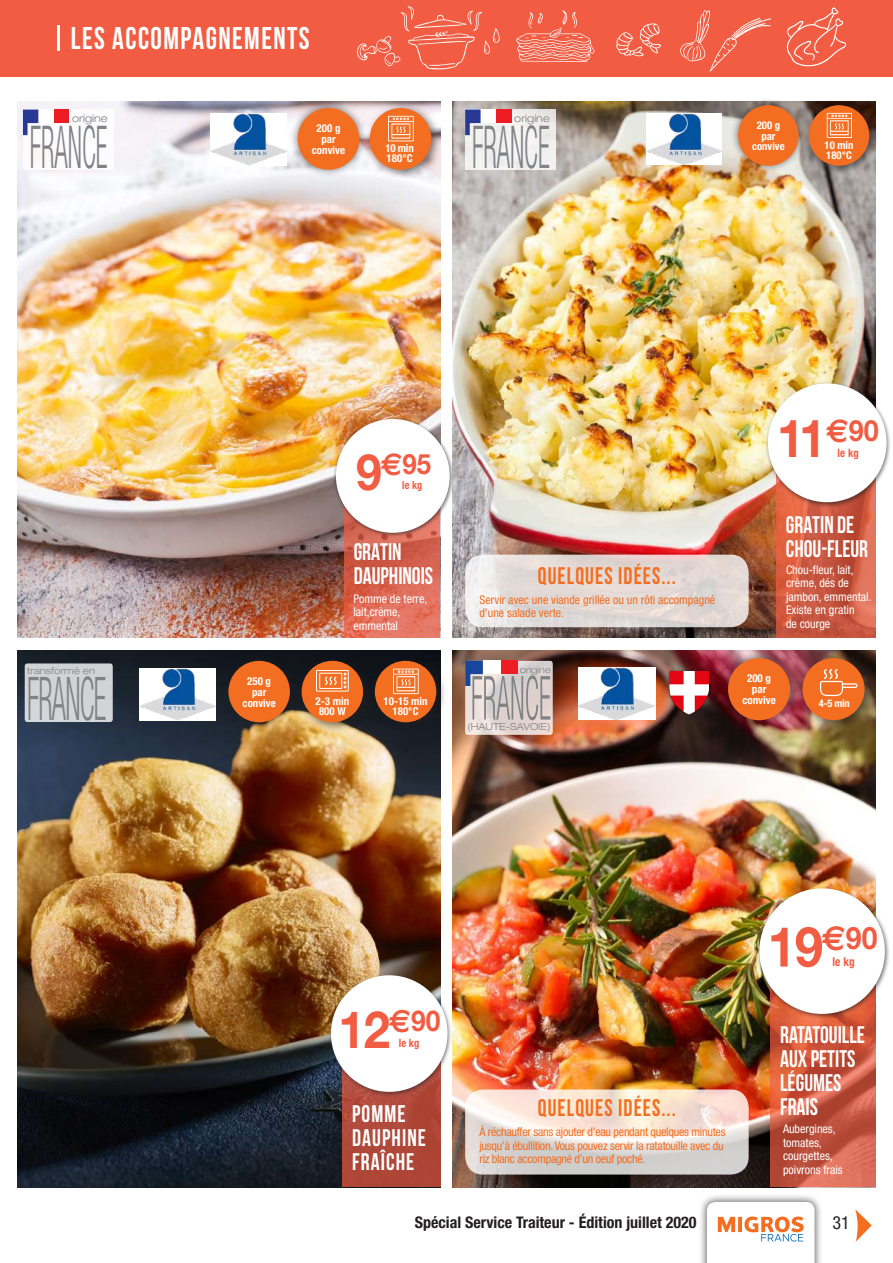
<style>
.page{position:relative;width:893px;height:1263px;background:#fff}
.page>*{position:absolute;margin:0;border:0;box-sizing:border-box;transform-origin:0 0}
.t1{font:300 condensed 60.3px "Helvetica Neue LT Std";letter-spacing:-.025em;color:#808285;scale:.47 1}
.t2{font:300 condensed 59.1px "Helvetica Neue LT Std";color:#808285;scale:.45 1}
.t3{font:700 55.5px "Helvetica Neue LT Std";color:#f15c42;scale:.92 1}
.t4{font:700 52.5px "Helvetica Neue LT Std";color:#f15c42;scale:.92 1}
.t5{font:700 51.45px "Helvetica Neue LT Std";color:#f15c42;scale:.92 1}
.t6{font:31.35px "Bebas Neue";letter-spacing:.05em;color:#fff;scale:.92 1}
.t7{font:700 28.05px "Helvetica Neue LT Std";color:#f15c42;scale:.92 1}
.t8{font:700 24px/24px "Bebas Neue";color:#fff;scale:.92 1}
.t9{font:700 24px "Bebas Neue";letter-spacing:.05em;color:#f36e21;scale:.92 1}
.t10{font:700 24px/24px "Bebas Neue";letter-spacing:.05em;color:#fff;scale:.92 1}
.t11{font:condensed 18.15px "Helvetica Neue LT Std";color:#231f20}
.t12{font:700 condensed 16.05px "Helvetica Neue LT Std";color:#231f20}
.t13{font:700 condensed 12.3px "Helvetica Neue LT Std";color:#f15c42;scale:.92 1}
.t14{font:condensed 12px/13.5px "Helvetica Neue LT Std";color:#fff}
.t15{font:condensed 12px/13.5px "Helvetica Neue LT Std";letter-spacing:-.02em;color:#f36e21}
.t16{font:condensed 12px/13.5px "Helvetica Neue LT Std";color:#f36e21}
.t17{font:700 condensed 11.55px "Helvetica Neue LT Std";color:#f15c42;scale:.92 1}
.t18{font:700 condensed 11.4px "Helvetica Neue LT Std";color:#f15c42;scale:.92 1}
.t19{font:700 condensed 11.1px/11.1px "Helvetica Neue LT Std";color:#fff;text-align:center}
.t20{font:700 condensed 11.1px "Helvetica Neue LT Std";color:#f15c42;scale:.92 1}
.t21{font:700 condensed 10.95px/10.9px "Helvetica Neue LT Std";color:#fff;text-align:center}
.t22{font:700 condensed 10.8px/10.8px "Helvetica Neue LT Std";color:#fff;text-align:center}
.t23{font:300 expanded 10.65px "Helvetica Neue LT Std";color:#808285}
.t24{font:700 condensed 10.5px "Helvetica Neue LT Std";color:#fff}
.t25{font:300 expanded 9.75px "Helvetica Neue LT Std";color:#808285}
.t26{font:300 expanded 9.6px "Helvetica Neue LT Std";color:#808285}
.s1{font-size:50.25px}
.s2{font-family:"Euro Sans Std";font-size:31.65px}
</style>
<div class="page">
<svg style="left:855px;top:1209px;width:17px;height:33px"></svg>
<div style="left:699px;top:1194px;width:124px;height:69px;background:#231f20;opacity:.75"></div>
<svg style="left:707px;top:1202px;width:108px;height:61px"></svg>
<div style="left:0;top:0;width:893px;height:77px;background:#f15c42"></div>
<svg style="left:786px;top:7px;width:61px;height:60px"></svg>
<svg style="left:616px;top:23px;width:45px;height:33px"></svg>
<svg style="left:680px;top:10px;width:91px;height:62px"></svg>
<svg style="left:357px;top:6px;width:143px;height:64px"></svg>
<svg style="left:516px;top:10px;width:79px;height:52px"></svg>
<img style="left:17px;top:651px;width:423px;height:536px">
<div style="left:221px;top:653px;width:77px;height:77px;background:#231f20;opacity:.6"></div>
<div style="left:228px;top:661px;width:62px;height:61px;background:#f36e21;border-radius:50%"></div>
<div style="left:369px;top:655px;width:78px;height:78px;background:#231f20;opacity:.6"></div>
<div style="left:375px;top:661px;width:61px;height:61px;background:#f36e21;border-radius:50%"></div>
<svg style="left:393px;top:669px;width:26px;height:25px"></svg>
<div style="left:296px;top:655px;width:78px;height:78px;background:#231f20;opacity:.6"></div>
<div style="left:302px;top:661px;width:61px;height:61px;background:#f36e21;border-radius:50%"></div>
<svg style="left:316px;top:670px;width:33px;height:21px"></svg>
<img style="left:17px;top:101px;width:423px;height:537px">
<div style="left:290px;top:100px;width:78px;height:78px;background:#231f20;opacity:.6"></div>
<div style="left:298px;top:108px;width:61px;height:62px;background:#f36e21;border-radius:50%"></div>
<div style="left:364px;top:102px;width:78px;height:78px;background:#231f20;opacity:.6"></div>
<div style="left:370px;top:108px;width:61px;height:62px;background:#f36e21;border-radius:50%"></div>
<svg style="left:388px;top:116px;width:26px;height:25px"></svg>
<svg style="left:23px;top:110px;width:90px;height:60px"></svg>
<img style="left:139px;top:668px;width:77px;height:52px">
<img style="left:210px;top:114px;width:77px;height:52px">
<img style="left:453px;top:101px;width:423px;height:537px">
<div style="left:730px;top:97px;width:76px;height:76px;background:#231f20;opacity:.6"></div>
<div style="left:738px;top:105px;width:61px;height:61px;background:#f36e21;border-radius:50%"></div>
<div style="left:803px;top:100px;width:76px;height:76px;background:#231f20;opacity:.6"></div>
<div style="left:809px;top:105px;width:60px;height:61px;background:#f36e21;border-radius:50%"></div>
<svg style="left:827px;top:113px;width:25px;height:25px"></svg>
<svg style="left:776px;top:508px;width:100px;height:130px;background:#ce5b43"></svg>
<div style="left:765px;top:381px;width:127px;height:127px;background:#231f20;opacity:.6"></div>
<div style="left:768px;top:383px;width:119px;height:119px;background:#fff;border-radius:50%"></div>
<svg style="left:465px;top:555px;width:284px;height:72px;background:#e3dbd7"></svg>
<img style="left:453px;top:651px;width:423px;height:536px">
<svg style="left:770px;top:1020px;width:105px;height:167px;background:#ca5841"></svg>
<div style="left:720px;top:650px;width:78px;height:78px;background:#231f20;opacity:.6"></div>
<div style="left:728px;top:658px;width:62px;height:62px;background:#f36e21;border-radius:50%"></div>
<div style="left:756px;top:886px;width:134px;height:134px;background:#231f20;opacity:.6"></div>
<div style="left:759px;top:888px;width:126px;height:126px;background:#fff;border-radius:50%"></div>
<svg style="left:465px;top:1089px;width:284px;height:85px;background:#e9ded6"></svg>
<div style="left:797px;top:653px;width:78px;height:78px;background:#231f20;opacity:.6"></div>
<div style="left:802px;top:658px;width:63px;height:62px;background:#f36e21;border-radius:50%"></div>
<svg style="left:820px;top:669px;width:37px;height:27px"></svg>
<img style="left:578px;top:667px;width:78px;height:53px">
<img style="left:646px;top:114px;width:76px;height:51px">
<div style="left:667px;top:669px;width:43px;height:47px;background:#231f20;opacity:.75"></div>
<img style="left:670px;top:671px;width:38px;height:43px">
<svg style="left:465px;top:661px;width:88px;height:74px"></svg>
<svg style="left:465px;top:661px;width:85px;height:59px;background:#c1b4b8"></svg>
<svg style="left:344px;top:538px;width:96px;height:100px;background:#d96652"></svg>
<div style="left:334px;top:417px;width:120px;height:121px;background:#231f20;opacity:.6"></div>
<div style="left:336px;top:419px;width:114px;height:114px;background:#fff;border-radius:50%"></div>
<div style="left:25px;top:663px;width:88px;height:59px;background:#d2d4d7;border-radius:3px"></div>
<div style="left:342px;top:1010px;width:98px;height:177px;background:#ae4737"></div>
<div style="left:328px;top:973px;width:125px;height:124px;background:#231f20;opacity:.6"></div>
<div style="left:331px;top:975px;width:117px;height:117px;background:#fff;border-radius:50%"></div>
<svg style="left:465px;top:110px;width:90px;height:60px"></svg>
<hr style="left:57px;top:25px;width:2px;height:26px;background:#fff">
<h3 class="t6" style="left:71px;top:21px;width:261px">LES ACCOMPAGNEMENTS</h3>
<p class="t23" style="left:72px;top:112px;width:37px">origine</p>
<h2 class="t2" style="left:30px;top:113px;width:175px">FRANCE</h2>
<p class="t22" style="left:752px;top:119px;width:34px">200 g par convive</p>
<p class="t23" style="left:514px;top:112px;width:37px">origine</p>
<h2 class="t2" style="left:472px;top:113px;width:175px">FRANCE</h2>
<p class="t21" style="left:312px;top:123px;width:35px">200 g par convive</p>
<p class="t21" style="left:385px;top:143px;width:30px;line-height:9.9px;text-align:left">10 min<br>180°C</p>
<p class="t22" style="left:824px;top:140px;width:31px;line-height:9.8px;text-align:left">10 min<br>180°C</p>
<p class="t26" style="left:27px;top:665px;width:69px">transformé en</p>
<h1 class="t1" style="left:27px;top:664px;width:170px">FRANCE</h1>
<p class="t21" style="left:243px;top:675px;width:35px">250 g par convive</p>
<h3 class="t7" style="left:356px;top:446px;width:83px"><span class="s1">9</span><span class="s2">€</span>95</h3>
<p class="t20" style="left:402px;top:479px;width:24px">le kg</p>
<h3 class="t8" style="left:354px;top:540px;width:88px">GRATIN<br>DAUPHINOIS</h3>
<p class="t14" style="left:353px;top:592px;width:75px">Pomme de terre, lait,crème, emmental</p>
<p class="t21" style="left:316px;top:696px;width:35px;line-height:9.9px">2-3 min<br>800 W</p>
<p class="t21" style="left:384px;top:696px;width:45px;line-height:9.9px">10-15 min<br>180°C</p>
<h3 class="t9" style="left:538px;top:563px;width:152px">QUELQUES IDÉES...</h3>
<p class="t16" style="left:479px;top:593px;width:237px">Servir avec une viande grillée ou un rôti accompagné d’une salade verte.</p>
<p class="t25" style="left:467px;top:721px;width:85px">(HAUTE-SAVOIE)</p>
<h3 class="t4" style="left:777px;top:406px;width:112px">11<sup>€</sup><sup>90</sup></h3>
<p class="t17" style="left:838px;top:446px;width:25px">le kg</p>
<h3 class="t8" style="left:786px;top:512px;width:91px">GRATIN DE<br>CHOU-FLEUR</h3>
<p class="t14" style="left:786px;top:562px;width:87px">Chou-fleur, lait, crème, dés de jambon, emmental.<br>Existe en gratin<br>de courge</p>
<p class="t19" style="left:742px;top:673px;width:35px">200 g par convive</p>
<p class="t24" style="left:819px;top:697px;width:32px">4-5 min</p>
<h3 class="t5" style="left:339px;top:998px;width:112px">12<sup>€</sup><sup>90</sup></h3>
<p class="t18" style="left:399px;top:1036px;width:24px">le kg</p>
<h3 class="t10" style="left:352px;top:1101px;width:82px">POMME<br>DAUPHINE<br>FRAÎCHE</h3>
<h3 class="t9" style="left:538px;top:1095px;width:152px">QUELQUES IDÉES...</h3>
<p class="t15" style="left:479px;top:1125px;width:248px">À réchauffer sans ajouter d’eau pendant quelques minutes jusqu’à ébullition. Vous pouvez servir la ratatouille avec du riz blanc accompagné d’un oeuf poché.</p>
<h3 class="t3" style="left:768px;top:912px;width:121px">19<sup>€</sup><sup>90</sup></h3>
<p class="t13" style="left:832px;top:954px;width:26px">le kg</p>
<h3 class="t8" style="left:780px;top:1022px;width:94px">RATATOUILLE<br>AUX PETITS<br>LÉGUMES<br>FRAIS</h3>
<p class="t14" style="left:783px;top:1122px;width:61px">Aubergines, tomates, courgettes, poivrons frais</p>
<h3 class="t12" style="left:415px;top:1213px;width:283px">Spécial Service Traiteur - Édition juillet 2020</h3>
<h3 class="t11" style="left:832px;top:1212px;width:19px">31</h3>
</div>
